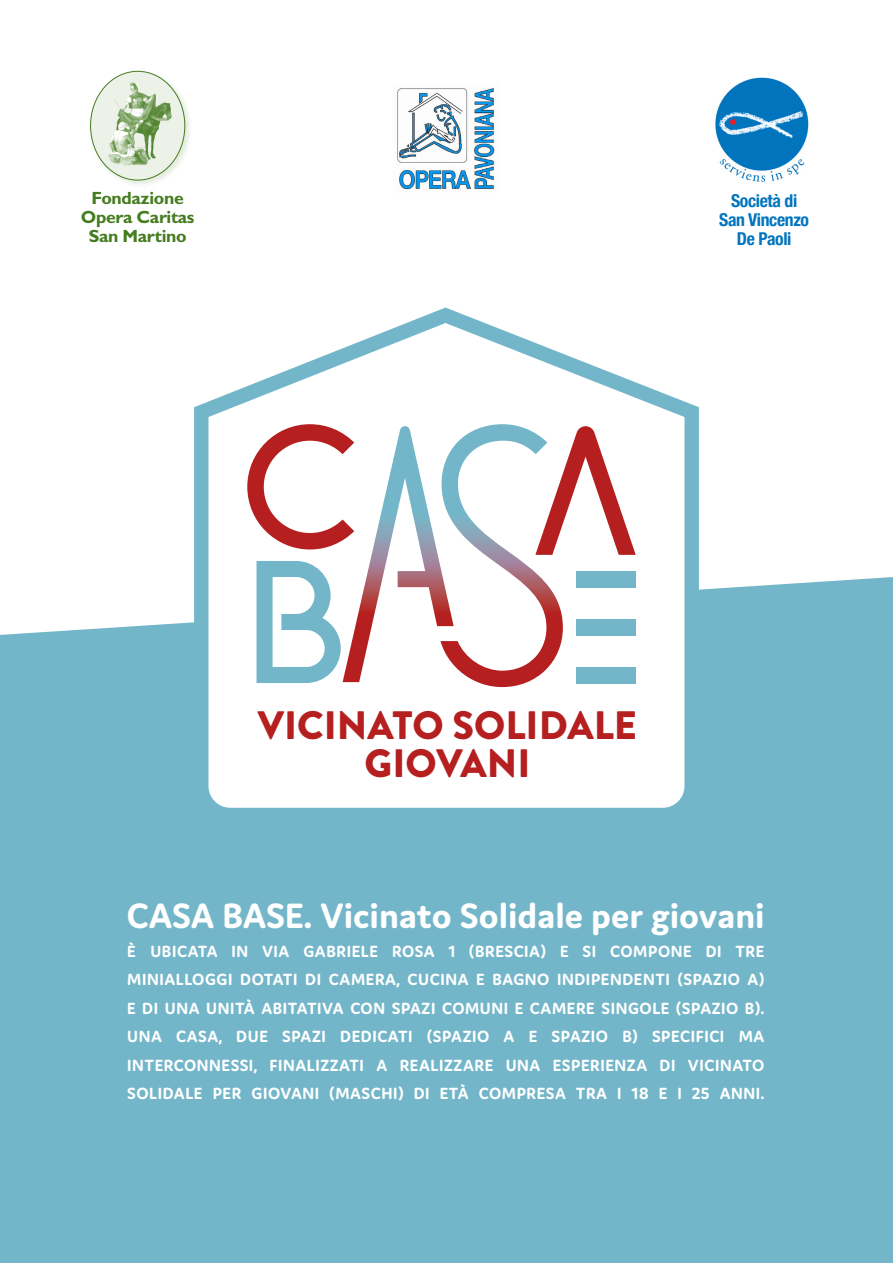
<style>
.page{position:relative;width:893px;height:1263px;background:#fff}
.page>*{position:absolute;margin:0;border:0;box-sizing:border-box;transform-origin:0 0}
.t1{font:900 39.6px/38.4px "Brandon Grotesque";color:#b51f1f;text-align:center}
.t2{font:700 37.5px "Domus";color:#fff}
.t3{font:700 17.7px "Gill Sans Std";letter-spacing:-.02em;color:#457c1f}
.t4{font:700 condensed 17.7px/18.9px "Helvetica Neue";letter-spacing:-.02em;color:#0075be;text-align:center}
.t5{font:700 17.25px/28.5px "Domus";letter-spacing:.035em;color:#fff;text-align:justify}
</style>
<div class="page">
<div style="left:0;top:577px;width:893px;height:686px;background:#74b6c9"></div>
<svg style="left:189px;top:307px;width:515px;height:520px"></svg>
<svg style="left:256px;top:561px;width:85px;height:122px"></svg>
<svg style="left:247px;top:424px;width:96px;height:125px"></svg>
<div style="left:576px;top:571px;width:60px;height:16px;background:#74b6c9"></div>
<div style="left:576px;top:619px;width:60px;height:16px;background:#74b6c9"></div>
<div style="left:576px;top:667px;width:60px;height:16px;background:#74b6c9"></div>
<svg style="left:343px;top:424px;width:220px;height:263px"></svg>
<svg style="left:535px;top:426px;width:101px;height:129px"></svg>
<div style="left:89px;top:69px;width:104px;height:119px;background:#457c1f;opacity:.15"></div>
<img style="left:91px;top:71px;width:94px;height:109px">
<img style="left:715px;top:77px;width:94px;height:105px">
<img style="left:397px;top:87px;width:98px;height:104px">
<p class="t3" style="left:92px;top:188px;width:94px">Fondazione</p>
<p class="t3" style="left:81px;top:207px;width:115px">Opera Caritas</p>
<p class="t3" style="left:89px;top:226px;width:100px">San Martino</p>
<p class="t4" style="left:719px;top:190px;width:91px">Società di<br>San Vincenzo<br>De Paoli</p>
<p class="t1" style="left:258px;top:706px;width:381px">VICINATO SOLIDALE<br>GIOVANI</p>
<p class="t2" style="left:127px;top:895px;width:639px">CASA BASE. Vicinato Solidale per giovani</p>
<p class="t5" style="left:127px;top:936px;width:639px">È UBICATA IN VIA GABRIELE ROSA 1 (BRESCIA) E SI COMPONE DI TRE MINIALLOGGI DOTATI DI CAMERA, CUCINA E BAGNO INDIPENDENTI (SPAZIO A)<br>E DI UNA UNITÀ ABITATIVA CON SPAZI COMUNI E CAMERE SINGOLE (SPAZIO B).</p>
<p class="t5" style="left:127px;top:1022px;width:639px">UNA CASA, DUE SPAZI DEDICATI (SPAZIO A E SPAZIO B) SPECIFICI MA INTERCONNESSI, FINALIZZATI A REALIZZARE UNA ESPERIENZA DI VICINATO SOLIDALE PER GIOVANI (MASCHI) DI ETÀ COMPRESA TRA I 18 E I 25 ANNI.</p>
</div>
